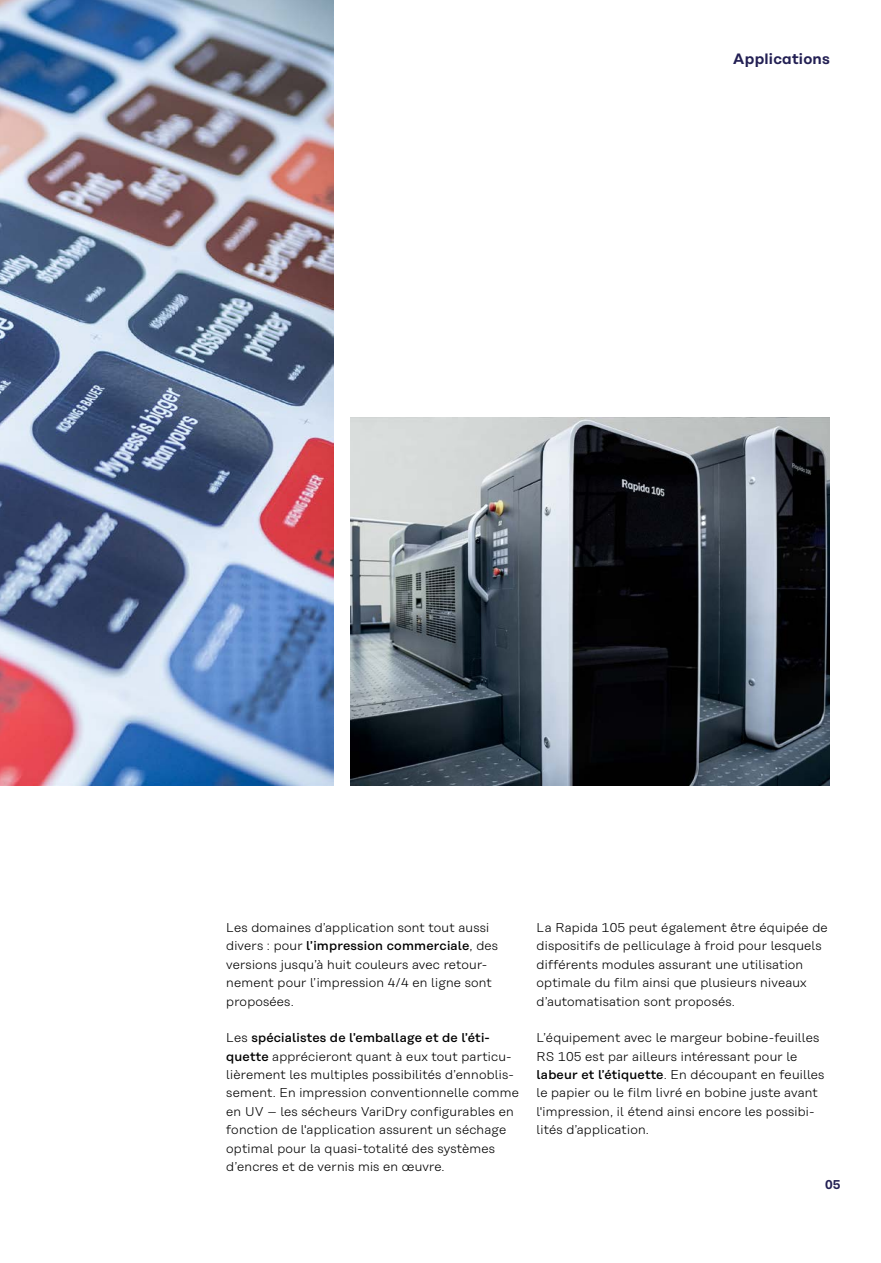
<style>
.page{position:relative;width:881px;height:1263px;background:#fff}
.page>*{position:absolute;margin:0;border:0;box-sizing:border-box;transform-origin:0 0}
.t1{font:600 15px "Koenig&Bauer H";letter-spacing:.015em;color:#232054}
.t2{font:300 12.75px/18.3px "Koenig&Bauer T";letter-spacing:.015em;color:#000}
.t3{font:600 12.75px "Koenig&Bauer H";color:#232054}
.s1{font-weight:500}
</style>
<div class="page">
<img style="left:0;top:0;width:333px;height:785px">
<img style="left:350px;top:417px;width:479px;height:368px">
<p class="t1" style="left:732px;top:50px;width:99px">Applications</p>
<p class="t2" style="left:226px;top:918px;width:273px">Les domaines d’application sont tout aussi divers : pour <span class="s1">l’impression commerciale</span>, des versions jusqu’à huit couleurs avec retour&shy;nement pour l’impression 4/4 en ligne sont proposées.</p>
<p class="t2" style="left:226px;top:1029px;width:294px">Les <span class="s1">spécialistes de l’emballage et de l’éti&shy;quette</span> apprécieront quant à eux tout particu&shy;lièrement les multiples possibilités d’ennoblis&shy;sement. En impression conventionnelle comme en UV – les sécheurs VariDry configurables en fonction de l'application assurent un séchage optimal pour la quasi-totalité des systèmes d’encres et de vernis mis en œuvre.</p>
<p class="t2" style="left:536px;top:918px;width:292px">La Rapida 105 peut également être équipée de dispositifs de pelliculage à froid pour lesquels différents modules assurant une utilisation optimale du film ainsi que plusieurs niveaux d’automatisation sont proposés.</p>
<p class="t2" style="left:536px;top:1029px;width:289px">L’équipement avec le margeur bobine-feuilles RS 105 est par ailleurs intéressant pour le <span class="s1">labeur et l’étiquette</span>. En découpant en feuilles le papier ou le film livré en bobine juste avant l'impression, il étend ainsi encore les possibi&shy;lités d’application.</p>
<p class="t3" style="left:824px;top:1177px;width:17px">05</p>
</div>
